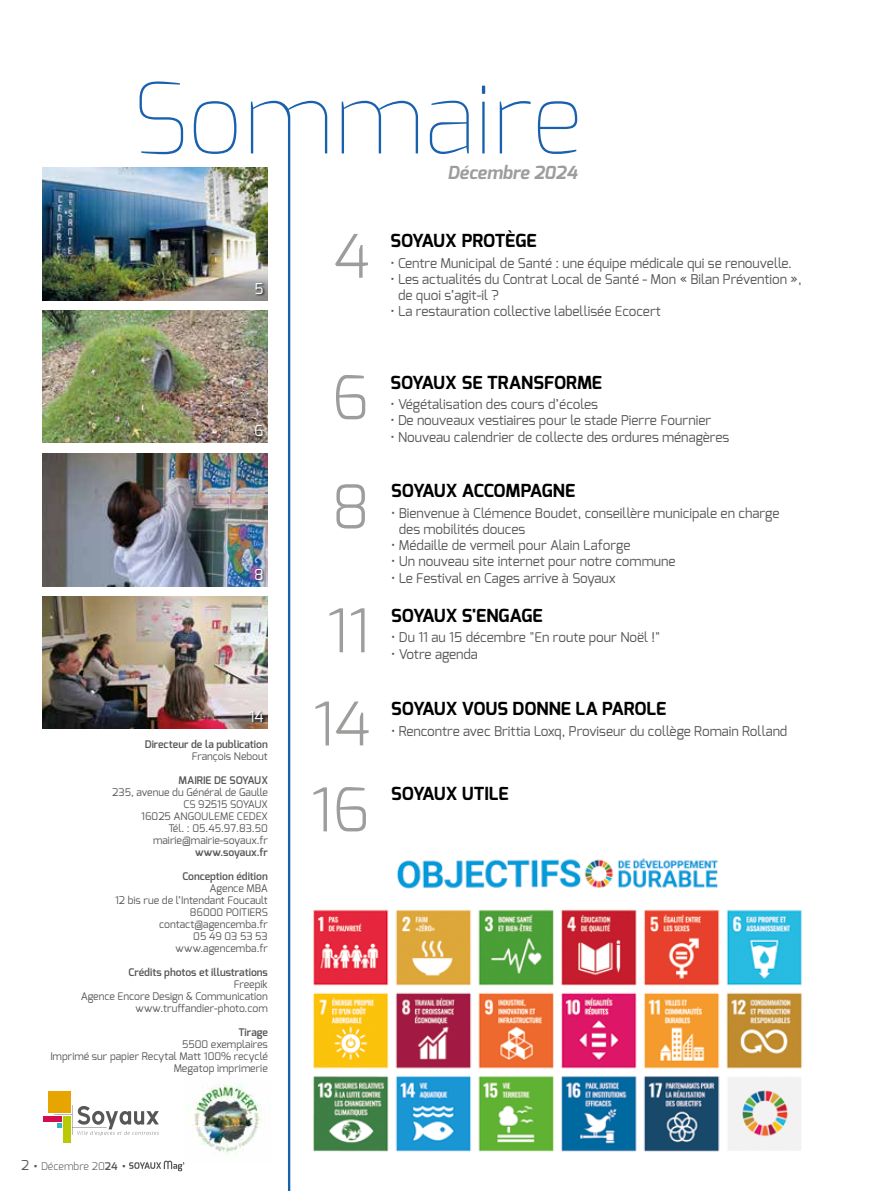
<style>
.page{position:relative;width:893px;height:1191px;background:#fff}
.page>*{position:absolute;margin:0;border:0;box-sizing:border-box;transform-origin:0 0}
.t1{font:300 60px "Exo";color:#9d9d9c}
.t2{font:700 18px "Exo";color:#000}
.t3{font:700 18px "Exo";letter-spacing:-.02em;color:#000}
.t4{font:italic 700 18px "Exo";color:#9d9d9c}
.t5{font:15px "Exo";color:#fff}
.t6{font:13.5px/16.2px "Exo";color:#575756}
.t7{font:10.5px/12px "Exo";color:#575756;text-align:right}
.t8{font:600 10.5px "Exo";color:#575756}
.t9{font:300 10.5px "Exo";color:#575756}
.s1{font-weight:400;font-size:13.5px}
.s2{font-size:18px}
.s3{font-weight:600}
</style>
<div class="page">
<svg style="left:129px;top:1162px;width:11px;height:7px"></svg>
<img style="left:577px;top:858px;width:226px;height:294px">
<div style="left:48px;top:1091px;width:23px;height:22px;background:#e6a500"></div>
<div style="left:63px;top:1116px;width:8px;height:26px;background:#b9c903"></div>
<div style="left:43px;top:1116px;width:18px;height:6px;background:#d30d50"></div>
<svg style="left:54px;top:1105px;width:86px;height:31px"></svg>
<img style="left:43px;top:168px;width:97px;height:133px">
<img style="left:43px;top:596px;width:97px;height:132px">
<img style="left:43px;top:454px;width:97px;height:132px">
<img style="left:43px;top:311px;width:97px;height:132px">
<img style="left:140px;top:81px;width:437px;height:1110px">
<div style="left:249px;top:710px;width:17px;height:14px;background:#000;opacity:.75"></div>
<p class="t5" style="left:255px;top:279px;width:11px">5</p>
<p class="t5" style="left:254px;top:421px;width:11px">6</p>
<p class="t5" style="left:254px;top:564px;width:11px">8</p>
<p class="t5" style="left:249px;top:707px;width:16px">14</p>
<p class="t8" style="left:145px;top:738px;width:125px">Directeur de la publication</p>
<p class="t7" style="left:192px;top:750px;width:78px">François Nebout</p>
<p class="t8" style="left:178px;top:774px;width:91px">MAIRIE DE SOYAUX</p>
<p class="t7" style="left:112px;top:786px;width:157px">235, avenue du Général de Gaulle<br>CS 92515 SOYAUX<br>16025 ANGOULEME CEDEX<br>Tél. : 05.45.97.83.50 mairie@mairie-soyaux.fr</p>
<p class="t8" style="left:195px;top:846px;width:74px">www.soyaux.fr</p>
<p class="t8" style="left:183px;top:870px;width:87px">Conception édition</p>
<p class="t7" style="left:115px;top:882px;width:154px">Agence MBA<br>12 bis rue de l’Intendant Foucault<br>86000 POITIERS contact@agencemba.fr<br>05 49 03 53 53 www.agencemba.fr</p>
<p class="t8" style="left:129px;top:966px;width:141px">Crédits photos et illustrations</p>
<p class="t7" style="left:81px;top:978px;width:189px">Freepik<br>Agence Encore Design &amp; Communication www.truffandier-photo.com</p>
<p class="t8" style="left:238px;top:1026px;width:31px">Tirage</p>
<p class="t7" style="left:50px;top:1038px;width:219px">5500 exemplaires<br>Imprimé sur papier Recytal Matt 100% recyclé<br>Megatop imprimerie</p>
<p class="t9" style="left:21px;top:1159px;width:107px"><span class="s1">2</span> <span class="s2">•</span> Décembre 20<span class="s3">24</span> <span class="s2">•</span></p>
<h2 class="t4" style="left:447px;top:161px;width:131px">Décembre 2024</h2>
<h1 class="t1" style="left:334px;top:218px;width:37px">4</h1>
<h2 class="t3" style="left:390px;top:229px;width:148px">SOYAUX PROTÈGE</h2>
<p class="t6" style="left:390px;top:255px;width:403px">• Centre Municipal de Santé : une équipe médicale qui se renouvelle.</p>
<p class="t6" style="left:398px;top:271px;width:405px;text-indent:-8px">• Les actualités du Contrat Local de Santé - Mon « Bilan Prévention », de quoi s’agit-il ?</p>
<p class="t6" style="left:390px;top:303px;width:272px">• La restauration collective labellisée Ecocert</p>
<h1 class="t1" style="left:332px;top:359px;width:39px">6</h1>
<h2 class="t2" style="left:390px;top:371px;width:213px">SOYAUX SE TRANSFORME</h2>
<p class="t6" style="left:390px;top:396px;width:209px">• Végétalisation des cours d’écoles</p>
<p class="t6" style="left:390px;top:412px;width:322px">• De nouveaux vestiaires pour le stade Pierre Fournier</p>
<p class="t6" style="left:390px;top:428px;width:340px">• Nouveau calendrier de collecte des ordures ménagères</p>
<h1 class="t1" style="left:331px;top:468px;width:40px">8</h1>
<h2 class="t3" style="left:391px;top:479px;width:186px">SOYAUX ACCOMPAGNE</h2>
<p class="t6" style="left:399px;top:505px;width:382px;text-indent:-8px">• Bienvenue à Clémence Boudet, conseillère municipale en charge des mobilités douces</p>
<p class="t6" style="left:391px;top:537px;width:241px">• Médaille de vermeil pour Alain Laforge</p>
<p class="t6" style="left:391px;top:553px;width:286px">• Un nouveau site internet pour notre commune</p>
<p class="t6" style="left:391px;top:569px;width:226px">• Le Festival en Cages arrive à Soyaux</p>
<h1 class="t1" style="left:327px;top:592px;width:45px">11</h1>
<h2 class="t2" style="left:391px;top:604px;width:153px">SOYAUX S'ENGAGE</h2>
<p class="t6" style="left:391px;top:629px;width:271px">• Du 11 au 15 décembre "En route pour Noël !"</p>
<p class="t6" style="left:391px;top:645px;width:88px">• Votre agenda</p>
<h1 class="t1" style="left:313px;top:685px;width:59px">14</h1>
<h2 class="t2" style="left:391px;top:697px;width:277px">SOYAUX VOUS DONNE LA PAROLE</h2>
<p class="t6" style="left:391px;top:722px;width:398px">• Rencontre avec Brittia Loxq, Proviseur du collège Romain Rolland</p>
<h1 class="t1" style="left:311px;top:771px;width:61px">16</h1>
<h2 class="t2" style="left:391px;top:782px;width:119px">SOYAUX UTILE</h2>
</div>
